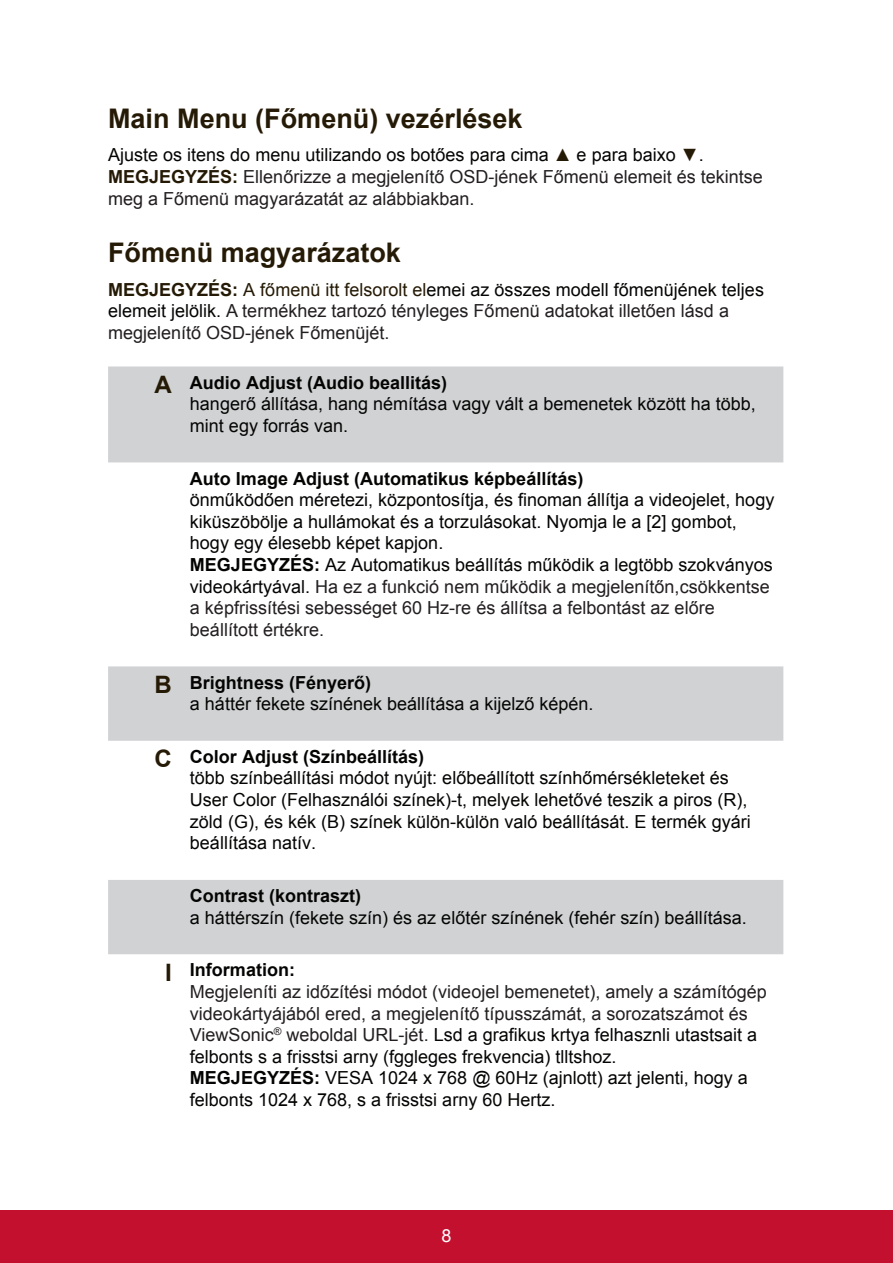
<style>
.page{position:relative;width:893px;height:1263px;background:#fff}
.page>*{position:absolute;margin:0;border:0;box-sizing:border-box;transform-origin:0 0}
.t1{font:700 27px "Arial";color:#251a05}
.t2{font:18px/21.6px "Arial";color:#040503}
.t3{font:18px/21.6px "Arial";color:#231f20}
.t4{font:700 18px "Arial";color:#040503}
.t5{font:18px "Arial";color:#fff}
.s1{color:#040503}
.s2{color:#251a05}
.s3{font-weight:700;color:#251a05}
.s4{font-weight:700;font-size:24px;color:#251a05}
.s5{font-weight:700}
.s6{color:#231f20}
</style>
<div class="page">
<div style="left:0;top:1210px;width:892px;height:53px;background:#c3102f"></div>
<svg style="left:108px;top:366px;width:675px;height:588px"></svg>
<h1 class="t1" style="left:108px;top:100px;width:416px">Main Menu (Főmenü) vezérlések</h1>
<p class="t3" style="left:108px;top:144px;width:656px"><span class="s1">Ajuste os itens do menu utilizando os botőes para cima</span> <span class="s2">▲</span> <span class="s1">e para baixo</span> <span class="s2">▼</span><span class="s1">.<br></span><span class="s3">MEGJEGYZÉS:</span> Ellenőrizze a megjelenítő OSD-jének Főmenü elemeit és tekintse meg a Főmenü magyarázatát az alábbiakban.</p>
<h1 class="t1" style="left:108px;top:234px;width:294px">Főmenü magyarázatok</h1>
<p class="t3" style="left:108px;top:279px;width:657px"><span class="s3">MEGJEGYZÉS:</span> <span class="s2">A főmenü itt felsorolt el</span><span class="s1">emei az összes modell főmenüjének teljes elemeit jelölik.</span> A termékhez tartozó tényleges Főmenü adatokat illetően lásd a megjelenítő OSD-jének Főmenüjét.</p>
<p class="t2" style="left:190px;top:372px;width:567px;text-indent:-35px"><span class="s4">A</span> <span class="s5">Audio Adjust (Audio beallitás)<br></span>hangerő állítása, hang némítása vagy vált a bemenetek között ha több, mint egy forrás van.</p>
<p class="t4" style="left:190px;top:466px;width:395px">Auto Image Adjust (Automatikus képbeállítás)</p>
<p class="t2" style="left:190px;top:489px;width:585px">önműködően méretezi, központosítja, és finoman állítja a videojelet, hogy kiküszöbölje a hullámokat és a torzulásokat. Nyomja le a [2] gombot, hogy egy élesebb képet kapjon.<br><span class="s5">MEGJEGYZÉS:</span> Az Automatikus beállítás működik a legtöbb szokványos videokártyával. <span class="s6">Ha ez a funkció nem működik a megjelenítőn,csökkentse a képfrissítési sebességet 60 Hz-re és állítsa a felbontást az előre beállított értékre.</span></p>
<p class="t2" style="left:190px;top:671px;width:405px;text-indent:-35px"><span class="s4">B</span> <span class="s5">Brightness (Fényerő)<br></span>a háttér fekete színének beállítása a kijelző képén.</p>
<p class="t2" style="left:190px;top:746px;width:562px;text-indent:-35px"><span class="s4">C</span> <span class="s5">Color Adjust (Színbeállítás)<br></span>több színbeállítási módot nyújt: előbeállított színhőmérsékleteket és User Color (Felhasználói színek)-t, melyek lehetővé teszik a piros (R), zöld (G), és kék (B) színek külön-külön való beállítását. E termék gyári beállítása natív.</p>
<p class="t4" style="left:190px;top:883px;width:172px">Contrast (kontraszt)</p>
<p class="t2" style="left:190px;top:906px;width:558px">a háttérszín (fekete szín) és az előtér színének (fehér szín) beállítása.</p>
<p class="t2" style="left:190px;top:959px;width:578px;text-indent:-25px"><span class="s4">I</span> <span class="s5">Information:<br></span><span class="s6">Megjeleníti az időzítési módot (videojel bemenetet), amely a számítógép videokártyájából ered, a megjelenítő típusszámát, a sorozatszámot és ViewSonic</span><sup>®</sup> <span class="s6">weboldal URL-jét.</span> Lsd a grafikus krtya felhasznli utastsait a felbonts s a frisstsi arny (fggleges frekvencia) tlltshoz.<br><span class="s5">MEGJEGYZÉS:</span> VESA 1024 x 768 @ 60Hz (ajnlott) azt jelenti, hogy a felbonts 1024 x 768, s a frisstsi arny 60 Hertz.</p>
<p class="t5" style="left:441px;top:1223px;width:12px">8</p>
</div>
